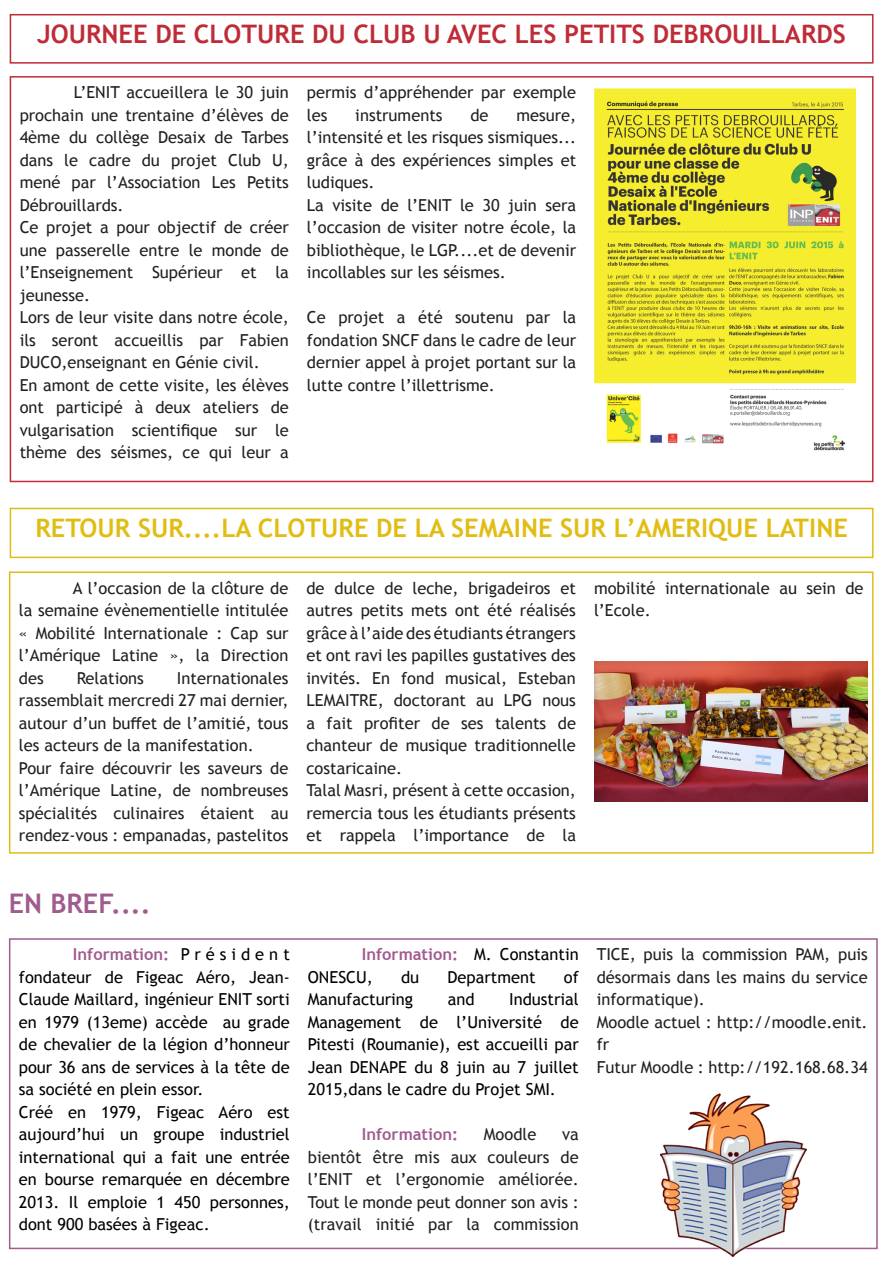
<style>
.page{position:relative;width:893px;height:1263px;background:#fff}
.page>*{position:absolute;margin:0;border:0;box-sizing:border-box;transform-origin:0 0}
.t1{font:700 27px "Trebuchet MS";color:#a05c8e}
.t2{font:700 25.5px "Trebuchet MS";color:#e1bd13}
.t3{font:700 25.5px "Trebuchet MS";color:#bf2b37}
.t4{font:16.5px/22.5px "Trebuchet MS";color:#231f20;text-align:justify}
.t5{font:16.5px/22.5px "Trebuchet MS";color:#000;text-align:justify}
.t6{font:700 16.5px "Trebuchet MS";color:#a05c8e}
.s1{font-weight:700;color:#a05c8e}
</style>
<div class="page">
<div style="left:10px;top:14px;width:863px;height:50px;border:2px solid #bf2b37"></div>
<div style="left:10px;top:76px;width:863px;height:406px;border:2px solid #bf2b37"></div>
<div style="left:9px;top:938px;width:869px;height:311px;border:2px solid #a05c8e"></div>
<img style="left:660px;top:1094px;width:146px;height:162px">
<div style="left:9px;top:571px;width:864px;height:283px;border:2px solid #e1bd13"></div>
<div style="left:10px;top:508px;width:863px;height:50px;border:2px solid #e1bd13"></div>
<img style="left:594px;top:662px;width:274px;height:140px">
<img style="left:595px;top:89px;width:260px;height:362px">
<p class="t3" style="left:37px;top:18px;width:810px">JOURNEE DE CLOTURE DU CLUB U AVEC LES PETITS DEBROUILLARDS</p>
<p class="t4" style="left:20px;top:81px;width:271px;text-indent:54px">L’ENIT accueillera le 30 juin prochain une trentaine d’élèves de 4ème du collège Desaix de Tarbes dans le cadre du projet Club U, mené par l’Association Les Petits Débrouillards.</p>
<p class="t4" style="left:20px;top:216px;width:271px">Ce projet a pour objectif de créer une passerelle entre le monde de l’Enseignement Supérieur et la jeunesse.</p>
<p class="t4" style="left:20px;top:306px;width:271px">Lors de leur visite dans notre école, ils seront accueillis par Fabien DUCO,enseignant en Génie civil.</p>
<p class="t4" style="left:20px;top:374px;width:271px">En amont de cette visite, les élèves ont participé à deux ateliers de vulgarisation scientifique sur le thème des séismes, ce qui leur a</p>
<p class="t4" style="left:307px;top:81px;width:271px">permis d’appréhender par exemple les</p>
<p class="t4" style="left:355px;top:104px;width:89px">instruments</p>
<p class="t4" style="left:470px;top:104px;width:20px">de</p>
<p class="t4" style="left:307px;top:104px;width:271px;text-indent:209px">mesure, l’intensité et les risques sismiques... grâce à des expériences simples et ludiques.</p>
<p class="t4" style="left:307px;top:194px;width:271px">La visite de l’ENIT le 30 juin sera l’occasion de visiter notre école, la bibliothèque, le LGP....et de devenir incollables sur les séismes.</p>
<p class="t4" style="left:307px;top:306px;width:271px">Ce projet a été soutenu par la fondation SNCF dans le cadre de leur dernier appel à projet portant sur la</p>
<p class="t4" style="left:307px;top:374px;width:189px">lutte contre l’illettrisme.</p>
<p class="t2" style="left:35px;top:511px;width:814px">RETOUR SUR....LA CLOTURE DE LA SEMAINE SUR L’AMERIQUE LATINE</p>
<p class="t4" style="left:19px;top:576px;width:271px;text-indent:54px">A l’occasion de la clôture de la semaine évènementielle intitulée « Mobilité Internationale : Cap sur l’Amérique Latine », la Direction des</p>
<p class="t4" style="left:19px;top:666px;width:271px;text-indent:158px">Internationales rassemblait mercredi 27 mai dernier, autour d’un buffet de l’amitié, tous les acteurs de la manifestation.</p>
<p class="t4" style="left:19px;top:756px;width:271px">Pour faire découvrir les saveurs de l’Amérique Latine, de nombreuses spécialités culinaires étaient au rendez-vous : empanadas, pastelitos</p>
<p class="t4" style="left:77px;top:666px;width:69px">Relations</p>
<p class="t4" style="left:306px;top:576px;width:271px">de dulce de leche, brigadeiros et autres petits mets ont été réalisés grâce à l’aide des étudiants étrangers et ont ravi les papilles gustatives des invités. En fond musical, Esteban LEMAITRE, doctorant au LPG nous a fait profiter de ses talents de chanteur de musique traditionnelle costaricaine.</p>
<p class="t4" style="left:306px;top:779px;width:271px">Talal Masri, présent à cette occasion, remercia tous les étudiants présents et rappela l’importance de la</p>
<p class="t4" style="left:594px;top:576px;width:271px">mobilité internationale au sein de l’Ecole.</p>
<p class="t1" style="left:9px;top:887px;width:143px">EN BREF....</p>
<p class="t5" style="left:19px;top:943px;width:272px;text-indent:54px"><span class="s1">Information:</span> P r é s i d e n t fondateur de Figeac Aéro, Jean-Claude Maillard, ingénieur ENIT sorti en 1979 (13eme) accède au grade de chevalier de la légion d’honneur pour 36 ans de services à la tête de sa société en plein essor.</p>
<p class="t5" style="left:19px;top:1101px;width:272px">Créé en 1979, Figeac Aéro est aujourd’hui un groupe industriel international qui a fait une entrée en bourse remarquée en décembre 2013. Il emploie 1 450 personnes, dont 900 basées à Figeac.</p>
<p class="t5" style="left:308px;top:943px;width:272px;text-indent:54px"><span class="s1">Information:</span> M. Constantin<br>ONESCU,</p>
<p class="t5" style="left:401px;top:966px;width:20px">du</p>
<p class="t5" style="left:447px;top:966px;width:90px">Department</p>
<p class="t5" style="left:564px;top:966px;width:16px">of</p>
<p class="t5" style="left:308px;top:988px;width:107px">Manufacturing</p>
<p class="t5" style="left:448px;top:988px;width:28px">and</p>
<p class="t5" style="left:308px;top:988px;width:272px;text-indent:201px">Industrial Management de l’Université de Pitesti (Roumanie), est accueilli par Jean DENAPE du 8 juin au 7 juillet 2015,dans le cadre du Projet SMI.</p>
<p class="t6" style="left:362px;top:1124px;width:98px">Information:</p>
<p class="t4" style="left:484px;top:1123px;width:54px">Moodle</p>
<p class="t4" style="left:308px;top:1123px;width:272px;text-indent:254px">va bientôt être mis aux couleurs de l’ENIT et l’ergonomie améliorée.<br>Tout le monde peut donner son avis :</p>
<p class="t4" style="left:308px;top:1213px;width:272px">(travail initié par la commission</p>
<p class="t4" style="left:597px;top:943px;width:272px">TICE, puis la commission PAM, puis désormais dans les mains du service informatique).</p>
<p class="t4" style="left:597px;top:1011px;width:272px">Moodle actuel : http://moodle.enit. fr</p>
<p class="t4" style="left:597px;top:1056px;width:272px">Futur Moodle : http://192.168.68.34</p>
</div>
